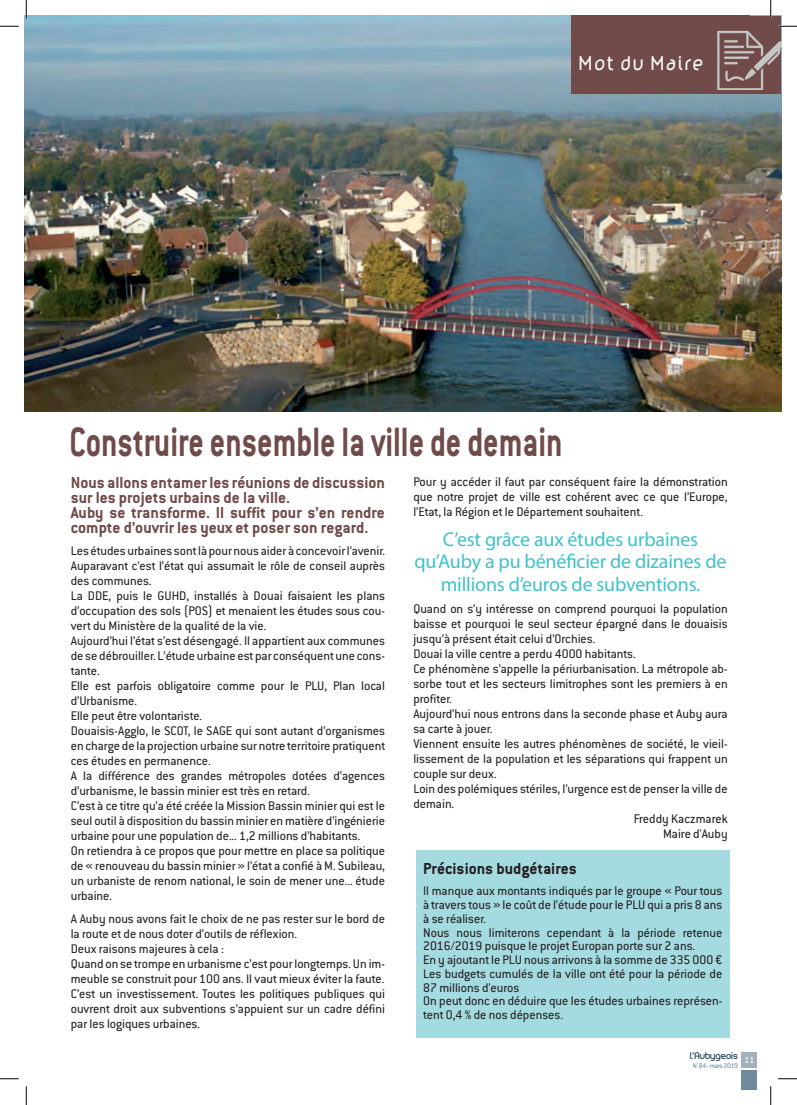
<style>
.page{position:relative;width:797px;height:1105px;background:#fff}
.page>*{position:absolute;margin:0;border:0;box-sizing:border-box;transform-origin:0 0}
.t1{font:700 45px "Conduit ITC";color:#704b49;scale:.75 1}
.t2{font:22.5px "lelim 800";color:#fff}
.t3{font:20px/22.5px "Myriad Pro";letter-spacing:-.01em;color:#40c1cb;text-align:center}
.t4{font:700 17.5px/15px "Conduit ITC";color:#704b49}
.t5{font:700 17.5px "Conduit ITC";color:#231f20}
.t6{font:13.75px/15px "Conduit ITC";color:#231f20}
.t7{font:10px "Conduit ITC";color:#fff}
.t8{font:9.25px "Planet Estyle";color:#1d415e}
.t9{font:7.5px "Conduit ITC";letter-spacing:-.035em;color:#6f899d}
</style>
<div class="page">
<img style="left:24px;top:16px;width:757px;height:395px">
<div style="left:416px;top:850px;width:313px;height:188px;background:#a4dbe1"></div>
<div style="left:575px;top:16px;width:206px;height:78px;background:#704b49"></div>
<div style="left:571px;top:16px;width:178px;height:78px;background:#704b49"></div>
<img style="left:717px;top:30px;width:64px;height:60px">
<div style="left:741px;top:1070px;width:16px;height:19px;background:#6f899d"></div>
<div style="left:741px;top:1052px;width:16px;height:16px;background:#a2afbd"></div>
<svg style="left:0;top:25px;width:19px;height:2px"></svg>
<svg style="left:778px;top:25px;width:19px;height:2px"></svg>
<svg style="left:0;top:1078px;width:19px;height:1px"></svg>
<svg style="left:778px;top:1078px;width:19px;height:1px"></svg>
<svg style="left:25px;top:0;width:2px;height:19px"></svg>
<svg style="left:25px;top:1086px;width:2px;height:19px"></svg>
<svg style="left:770px;top:0;width:1px;height:19px"></svg>
<svg style="left:770px;top:1086px;width:1px;height:19px"></svg>
<h2 class="t2" style="left:578px;top:52px;width:127px">Mot du Maire</h2>
<h1 class="t1" style="left:69px;top:416px;width:658px">Construire ensemble la ville de demain</h1>
<p class="t4" style="left:71px;top:475px;width:316px">Nous allons entamer les réunions de discussion sur les projets urbains de la ville.<br>Auby se transforme. Il suffit pour s’en rendre compte d’ouvrir les yeux et poser son regard.</p>
<p class="t6" style="left:71px;top:543px;width:316px">Les études urbaines sont là pour nous aider à concevoir l’avenir.<br>Auparavant c’est l’état qui assumait le rôle de conseil auprès des communes.<br>La DDE, puis le GUHD, installés à Douai faisaient les plans d’occupation des sols (POS) et menaient les études sous cou&shy;vert du Ministère de la qualité de la vie.<br>Aujourd’hui l’état s’est désengagé. Il appartient aux communes de se débrouiller. L’étude urbaine est par conséquent une cons&shy;tante.<br>Elle est parfois obligatoire comme pour le PLU, Plan local d’Urbanisme.<br>Elle peut être volontariste.<br>Douaisis-Agglo, le SCOT, le SAGE qui sont autant d’organismes en charge de la projection urbaine sur notre territoire pratiquent ces études en permanence.<br>A la différence des grandes métropoles dotées d’agences d’urbanisme, le bassin minier est très en retard.<br>C’est à ce titre qu’a été créée la Mission Bassin minier qui est le seul outil à disposition du bassin minier en matière d’ingénierie urbaine pour une population de... 1,2 millions d’habitants.<br>On retiendra à ce propos que pour mettre en place sa politique de « renouveau du bassin minier » l’état a confié à M. Subileau, un urbaniste de renom national, le soin de mener une... étude urbaine.</p>
<p class="t6" style="left:71px;top:911px;width:316px">A Auby nous avons fait le choix de ne pas rester sur le bord de la route et de nous doter d’outils de réflexion.<br>Deux raisons majeures à cela :<br>Quand on se trompe en urbanisme c’est pour longtemps. Un im&shy;meuble se construit pour 100 ans. Il vaut mieux éviter la faute.<br>C’est un investissement. Toutes les politiques publiques qui ouvrent droit aux subventions s’appuient sur un cadre défini par les logiques urbaines.</p>
<p class="t6" style="left:413px;top:473px;width:316px;text-align:justify">Pour y accéder il faut par conséquent faire la démonstration que notre projet de ville est cohérent avec ce que l’Europe, l’Etat, la Région et le Département souhaitent.</p>
<h3 class="t3" style="left:414px;top:527px;width:313px">C’est grâce aux études urbaines qu’Auby a pu bénéficier de dizaines de millions d’euros de subventions.</h3>
<p class="t6" style="left:413px;top:600px;width:316px">Quand on s’y intéresse on comprend pourquoi la population</p>
<p class="t6" style="left:413px;top:615px;width:316px">baisse et pourquoi le seul secteur épargné dans le douaisis</p>
<p class="t6" style="left:413px;top:630px;width:183px">jusqu’à présent était celui d’Orchies.</p>
<p class="t6" style="left:413px;top:645px;width:224px">Douai la ville centre a perdu 4000 habitants.</p>
<p class="t6" style="left:413px;top:660px;width:316px">Ce phénomène s’appelle la périurbanisation. La métropole ab-</p>
<p class="t6" style="left:413px;top:675px;width:316px">sorbe tout et les secteurs limitrophes sont les premiers à en</p>
<p class="t6" style="left:413px;top:690px;width:40px">profiter.</p>
<p class="t6" style="left:413px;top:705px;width:316px">Aujourd’hui nous entrons dans la seconde phase et Auby aura</p>
<p class="t6" style="left:413px;top:720px;width:80px">sa carte à jouer.</p>
<p class="t6" style="left:413px;top:735px;width:316px">Viennent ensuite les autres phénomènes de société, le vieil-</p>
<p class="t6" style="left:413px;top:750px;width:316px">lissement de la population et les séparations qui frappent un</p>
<p class="t6" style="left:413px;top:765px;width:85px">couple sur deux.</p>
<p class="t6" style="left:413px;top:780px;width:316px">Loin des polémiques stériles, l’urgence est de penser la ville de</p>
<p class="t6" style="left:413px;top:795px;width:42px">demain.</p>
<p class="t6" style="left:633px;top:810px;width:95px">Freddy Kaczmarek</p>
<p class="t6" style="left:663px;top:825px;width:66px">Maire d'Auby</p>
<p class="t5" style="left:423px;top:858px;width:155px">Précisions budgétaires</p>
<p class="t6" style="left:423px;top:884px;width:301px;line-height:13.8px">Il manque aux montants indiqués par le groupe « Pour tous à travers tous » le coût de l’étude pour le PLU qui a pris 8 ans à se réaliser.<br>Nous nous limiterons cependant à la période retenue 2016/2019 puisque le projet Europan porte sur 2 ans.<br>En y ajoutant le PLU nous arrivons à la somme de 335 000 € Les budgets cumulés de la ville ont été pour la période de 87 millions d'euros<br>On peut donc en déduire que les études urbaines représen&shy;tent 0,4 % de nos dépenses.</p>
<p class="t8" style="left:690px;top:1049px;width:49px">l’Aubygeois</p>
<p class="t9" style="left:693px;top:1061px;width:46px">N<sup>°</sup> 84 - mars 2019</p>
<p class="t7" style="left:744px;top:1054px;width:12px">11</p>
</div>
